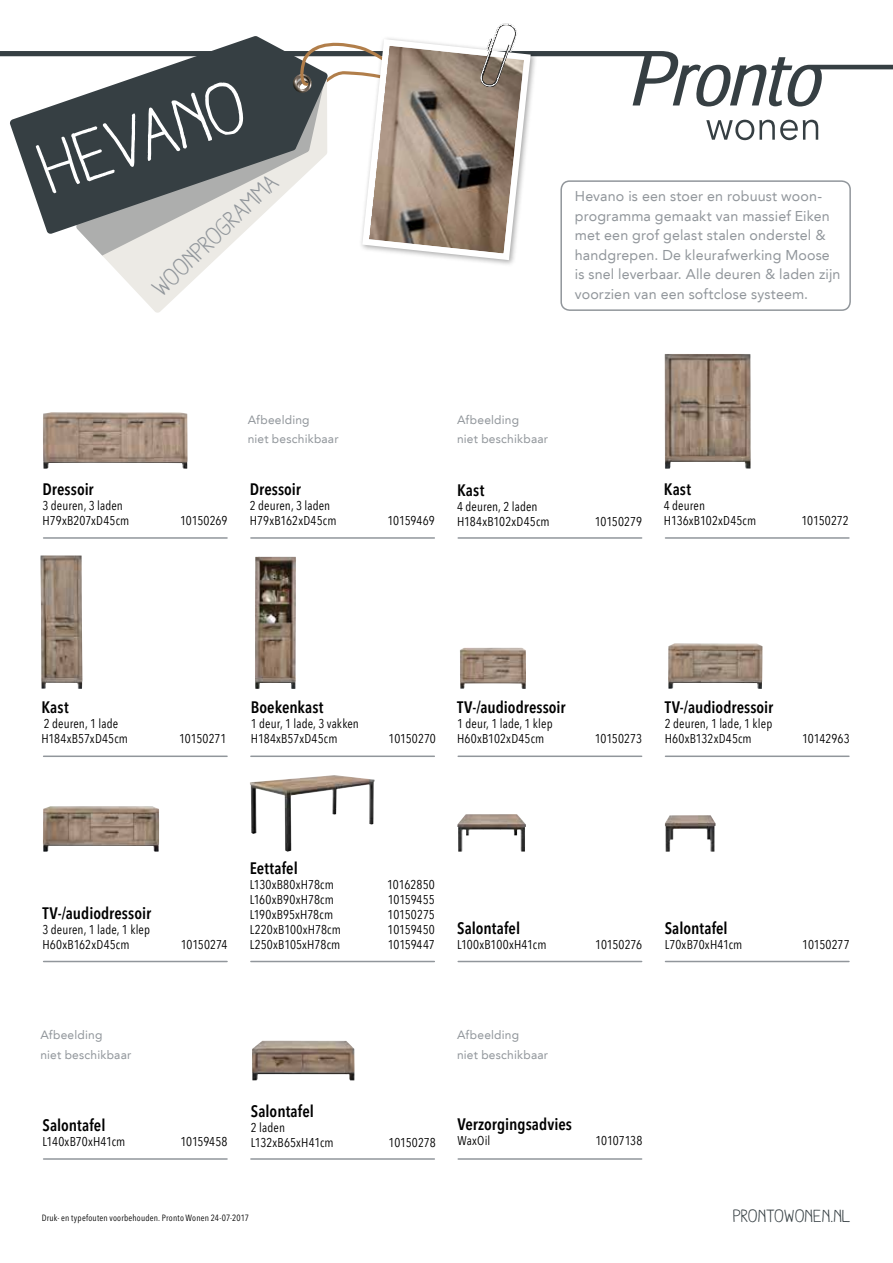
<style>
.page{position:relative;width:893px;height:1263px;background:#fff}
.page>*{position:absolute;margin:0;border:0;box-sizing:border-box;transform-origin:0 0}
.t1{font:73.65px "Aracne";color:#fff}
.t2{font:24.6px "Aracne";color:#91969b}
.t3{font:18px "Aracne";color:#363f43}
.t4{font:600 condensed 16.5px "Avenir Next LT Pro";color:#000}
.t5{font:14.25px/19.5px "Avenir LT";letter-spacing:.01em;color:#91969b}
.t6{font:12.75px/15px "Avenir Next Condensed";letter-spacing:.01em;color:#000}
.t7{font:12.75px "Avenir Next Condensed";letter-spacing:-.015em;color:#000}
.t8{font:12px/19.5px "Avenir LT";letter-spacing:.015em;color:#91969b}
.t9{font:condensed 9px "Avenir Next LT Pro";letter-spacing:.02em;color:#000}
</style>
<div class="page">
<div style="left:560px;top:180px;width:291px;height:131px;border:2px solid #91969b;border-radius:9px"></div>
<hr style="left:44px;top:537px;width:183px;height:2px;background:#91969b">
<hr style="left:44px;top:755px;width:183px;height:2px;background:#91969b">
<hr style="left:44px;top:961px;width:183px;height:1px;background:#91969b">
<hr style="left:251px;top:537px;width:183px;height:2px;background:#91969b">
<hr style="left:251px;top:755px;width:183px;height:2px;background:#91969b">
<hr style="left:251px;top:961px;width:183px;height:1px;background:#91969b">
<hr style="left:458px;top:537px;width:184px;height:2px;background:#91969b">
<hr style="left:458px;top:755px;width:184px;height:2px;background:#91969b">
<hr style="left:458px;top:961px;width:184px;height:1px;background:#91969b">
<hr style="left:665px;top:537px;width:184px;height:2px;background:#91969b">
<hr style="left:665px;top:755px;width:184px;height:2px;background:#91969b">
<hr style="left:665px;top:961px;width:184px;height:1px;background:#91969b">
<svg style="left:110px;top:263px;width:101px;height:50px;fill:#eceae5"></svg>
<svg style="left:0;top:23px;width:893px;height:240px"></svg>
<img style="left:460px;top:647px;width:66px;height:42px">
<img style="left:665px;top:354px;width:86px;height:115px">
<img style="left:668px;top:643px;width:94px;height:46px">
<img style="left:250px;top:775px;width:125px;height:77px">
<img style="left:43px;top:412px;width:144px;height:57px">
<img style="left:255px;top:556px;width:41px;height:133px">
<img style="left:40px;top:555px;width:42px;height:134px">
<img style="left:457px;top:814px;width:69px;height:38px">
<img style="left:665px;top:815px;width:51px;height:37px">
<hr style="left:44px;top:1158px;width:183px;height:2px;background:#91969b">
<hr style="left:251px;top:1158px;width:183px;height:2px;background:#91969b">
<img style="left:252px;top:1041px;width:103px;height:39px">
<hr style="left:458px;top:1158px;width:184px;height:2px;background:#91969b">
<img style="left:43px;top:806px;width:116px;height:46px">
<h1 class="t1" style="left:30px;top:131px;width:215px;rotate:-19deg">Hevano</h1>
<h2 class="t2" style="left:147px;top:281px;width:165px;rotate:-44deg">woonprogramma</h2>
<p class="t4" style="left:43px;top:480px;width:53px">Dressoir</p>
<p class="t6" style="left:43px;top:498px;width:88px">3 deuren, 3 laden<br>H79xB207xD45cm</p>
<p class="t6" style="left:180px;top:513px;width:49px">10150269</p>
<p class="t8" style="left:248px;top:410px;width:92px">Afbeelding<br>niet beschikbaar</p>
<p class="t4" style="left:250px;top:480px;width:53px">Dressoir</p>
<p class="t6" style="left:250px;top:498px;width:88px">2 deuren, 3 laden<br>H79xB162xD45cm</p>
<p class="t5" style="left:575px;top:186px;width:267px">Hevano is een stoer en robuust woon&shy;programma gemaakt van massief Eiken met een grof gelast stalen onderstel &amp; handgrepen. De kleurafwerking Moose is snel leverbaar. Alle deuren &amp; laden zijn voorzien van een softclose systeem.</p>
<p class="t6" style="left:388px;top:513px;width:49px">10159469</p>
<p class="t8" style="left:457px;top:410px;width:92px">Afbeelding<br>niet beschikbaar</p>
<p class="t4" style="left:457px;top:480px;width:29px">Kast</p>
<p class="t6" style="left:457px;top:498px;width:94px">4 deuren, 2 laden<br>H184xB102xD45cm</p>
<p class="t6" style="left:595px;top:513px;width:49px">10150279</p>
<p class="t4" style="left:664px;top:480px;width:29px">Kast</p>
<p class="t6" style="left:664px;top:498px;width:94px">4 deuren<br>H136xB102xD45cm</p>
<p class="t6" style="left:801px;top:513px;width:49px">10150272</p>
<p class="t4" style="left:41px;top:697px;width:29px">Kast</p>
<p class="t6" style="left:41px;top:716px;width:88px">2 deuren, 1 lade<br>H184xB57xD45cm</p>
<p class="t6" style="left:179px;top:731px;width:49px">10150271</p>
<p class="t4" style="left:251px;top:697px;width:74px">Boekenkast</p>
<p class="t6" style="left:251px;top:716px;width:110px">1 deur, 1 lade, 3 vakken<br>H184xB57xD45cm</p>
<p class="t6" style="left:389px;top:731px;width:49px">10150270</p>
<p class="t4" style="left:457px;top:697px;width:110px">TV-/audiodressoir</p>
<p class="t6" style="left:457px;top:716px;width:97px">1 deur, 1 lade, 1 klep<br>H60xB102xD45cm</p>
<p class="t6" style="left:595px;top:731px;width:49px">10150273</p>
<p class="t4" style="left:665px;top:697px;width:110px">TV-/audiodressoir</p>
<p class="t6" style="left:665px;top:716px;width:109px">2 deuren, 1 lade, 1 klep<br>H60xB132xD45cm</p>
<p class="t6" style="left:802px;top:731px;width:49px">10142963</p>
<p class="t4" style="left:43px;top:903px;width:110px">TV-/audiodressoir</p>
<p class="t6" style="left:43px;top:922px;width:109px">3 deuren, 1 lade, 1 klep<br>H60xB162xD45cm</p>
<p class="t6" style="left:181px;top:937px;width:48px">10150274</p>
<p class="t4" style="left:250px;top:858px;width:49px">Eettafel</p>
<p class="t6" style="left:250px;top:876px;width:86px">L130xB80xH78cm</p>
<p class="t6" style="left:387px;top:876px;width:49px">10162850</p>
<p class="t6" style="left:250px;top:891px;width:86px">L160xB90xH78cm</p>
<p class="t6" style="left:388px;top:891px;width:49px">10159455</p>
<p class="t6" style="left:250px;top:906px;width:85px">L190xB95xH78cm</p>
<p class="t6" style="left:388px;top:906px;width:49px">10150275</p>
<p class="t6" style="left:250px;top:921px;width:93px">L220xB100xH78cm</p>
<p class="t6" style="left:388px;top:921px;width:49px">10159450</p>
<p class="t6" style="left:250px;top:936px;width:92px">L250xB105xH78cm</p>
<p class="t7" style="left:388px;top:933px;width:49px">10159447</p>
<p class="t4" style="left:457px;top:918px;width:65px">Salontafel</p>
<p class="t6" style="left:457px;top:936px;width:91px">L100xB100xH41cm</p>
<p class="t6" style="left:595px;top:936px;width:48px">10150276</p>
<p class="t4" style="left:665px;top:918px;width:65px">Salontafel</p>
<p class="t6" style="left:665px;top:936px;width:79px">L70xB70xH41cm</p>
<p class="t6" style="left:802px;top:936px;width:49px">10150277</p>
<p class="t8" style="left:40px;top:1025px;width:92px">Afbeelding<br>niet beschikbaar</p>
<p class="t4" style="left:43px;top:1115px;width:65px">Salontafel</p>
<p class="t6" style="left:43px;top:1134px;width:84px">L140xB70xH41cm</p>
<p class="t6" style="left:180px;top:1134px;width:49px">10159458</p>
<p class="t4" style="left:251px;top:1101px;width:65px">Salontafel</p>
<p class="t6" style="left:251px;top:1119px;width:84px">2 laden<br>L132xB65xH41cm</p>
<p class="t8" style="left:457px;top:1025px;width:92px">Afbeelding<br>niet beschikbaar</p>
<p class="t6" style="left:389px;top:1134px;width:49px">10150278</p>
<p class="t4" style="left:457px;top:1114px;width:116px">Verzorgingsadvies</p>
<p class="t6" style="left:457px;top:1133px;width:34px">WaxOil</p>
<p class="t7" style="left:595px;top:1130px;width:48px">10107138</p>
<p class="t9" style="left:42px;top:1212px;width:209px">Druk- en typefouten voorbehouden. Pronto Wonen 24-07-2017</p>
<h3 class="t3" style="left:733px;top:1206px;width:119px">PRONTOWONEN.NL</h3>
</div>
